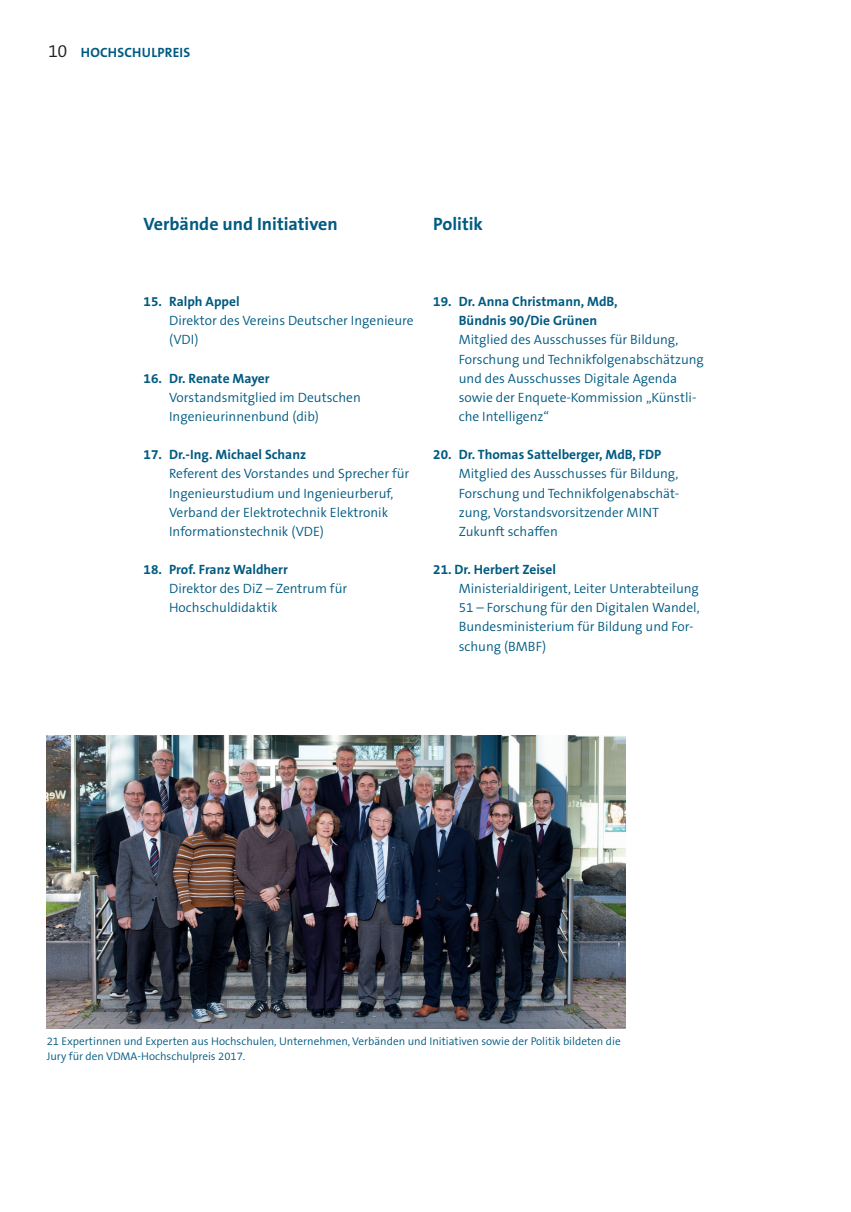
<style>
.page{position:relative;width:851px;height:1212px;background:#fff}
.page>*{position:absolute;margin:0;border:0;box-sizing:border-box;transform-origin:0 0}
.t1{font:700 18px "The Sans B Plus W7";color:#005a81}
.t2{font:300 13.5px/19.2px "The Sans B Plus W4";color:#005a81}
.t3{font:700 13.5px/19.2px "The Sans B Plus W7";color:#005a81;text-align:center}
.t4{font:300 11.25px/14.9px "The Sans B Plus W4";color:#005a81}
.s1{font-family:"The Sans B Plus W4";font-weight:300;font-size:18px;color:#231f20}
</style>
<div class="page">
<img style="left:47px;top:736px;width:578px;height:292px">
<p class="t3" style="left:48px;top:43px;width:143px"><span class="s1">10</span> HOCHSCHULPREIS</p>
<h1 class="t1" style="left:144px;top:212px;width:195px">Verbände und Initiativen</h1>
<h1 class="t1" style="left:433px;top:212px;width:51px">Politik</h1>
<p class="t3" style="left:144px;top:292px;width:98px">15. Ralph Appel</p>
<p class="t2" style="left:169px;top:311px;width:246px">Direktor des Vereins Deutscher Ingenieure (VDI)</p>
<p class="t3" style="left:144px;top:369px;width:127px">16. Dr. Renate Mayer</p>
<p class="t2" style="left:169px;top:388px;width:193px">Vorstandsmitglied im Deutschen<br>Ingenieurinnenbund (dib)</p>
<p class="t3" style="left:144px;top:445px;width:164px">17. Dr.-Ing. Michael Schanz</p>
<p class="t2" style="left:169px;top:464px;width:242px">Referent des Vorstandes und Sprecher für Ingenieurstudium und Ingenieurberuf, Verband der Elektrotechnik Elektronik Informationstechnik (VDE)</p>
<p class="t3" style="left:144px;top:560px;width:146px">18. Prof. Franz Waldherr</p>
<p class="t2" style="left:169px;top:579px;width:180px">Direktor des DiZ – Zentrum für<br>Hochschuldidaktik</p>
<p class="t3" style="left:433px;top:292px;width:186px">19. Dr. Anna Christmann, MdB,<br>Bündnis 90/Die Grünen</p>
<p class="t2" style="left:458px;top:330px;width:246px">Mitglied des Ausschusses für Bildung, Forschung und Technikfolgenabschätzung und des Ausschusses Digitale Agenda sowie der Enquete-Kommission „Künstli&shy;che Intelligenz“</p>
<p class="t3" style="left:433px;top:445px;width:229px">20. Dr. Thomas Sattelberger, MdB, FDP</p>
<p class="t2" style="left:458px;top:464px;width:222px">Mitglied des Ausschusses für Bildung,<br>Forschung und Technikfolgenabschät&shy;zung, Vorstandsvorsitzender MINT<br>Zukunft schaffen</p>
<p class="t3" style="left:433px;top:560px;width:124px">21. Dr. Herbert Zeisel</p>
<p class="t2" style="left:458px;top:579px;width:242px">Ministerialdirigent, Leiter Unterabteilung 51 – Forschung für den Digitalen Wandel, Bundesministerium für Bildung und For&shy;schung (BMBF)</p>
<p class="t4" style="left:47px;top:1034px;width:575px">21 Expertinnen und Experten aus Hochschulen, Unternehmen, Verbänden und Initiativen sowie der Politik bildeten die<br>Jury für den VDMA-Hochschulpreis 2017.</p>
</div>
